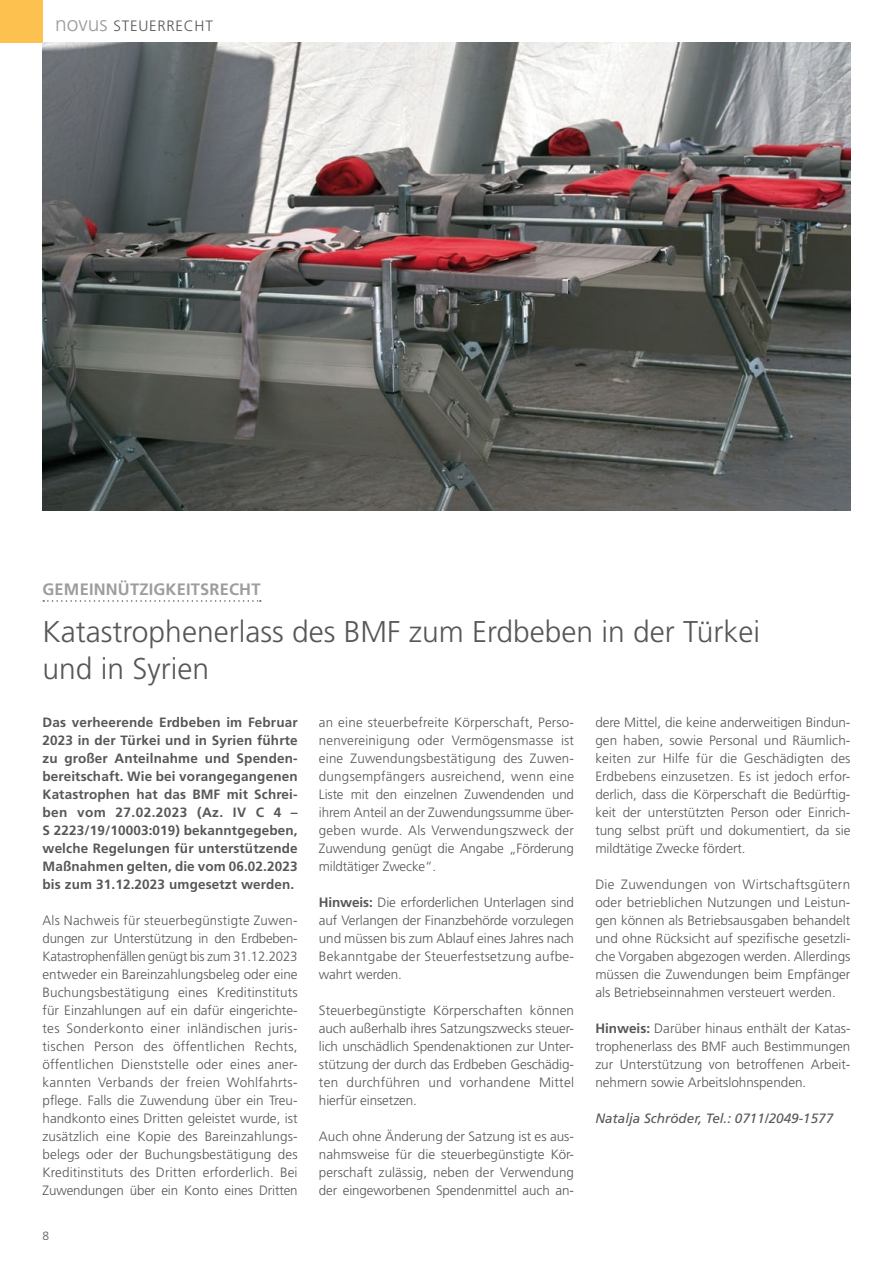
<style>
.page{position:relative;width:893px;height:1263px;background:#fff}
.page>*{position:absolute;margin:0;border:0;box-sizing:border-box;transform-origin:0 0}
.t1{font:300 30px/36.8px "Frutiger LT Std";color:#575756}
.t2{font:700 16.5px "Frutiger LT Std";letter-spacing:.01em;color:#9d9d9c}
.t3{font:300 15px "Frutiger LT Std";letter-spacing:.05em;color:#575756}
.t4{font:300 13.5px/18px "Frutiger LT Std";letter-spacing:-.005em;color:#575756;text-align:justify}
.t5{font:700 13.5px/18px "Frutiger LT Std";letter-spacing:.01em;color:#575756;text-align:justify}
.t6{font:italic 13.5px "Frutiger LT Std";color:#575756}
.t7{font:300 12px "Frutiger LT Std";color:#575756}
.s1{font-size:21px;color:#9d9d9c}
.s2{font-weight:700}
</style>
<div class="page">
<div style="left:0;top:0;width:43px;height:43px;background:#fcc14f"></div>
<img style="left:43px;top:43px;width:807px;height:468px">
<svg style="left:43px;top:600px;width:218px;height:2px"></svg>
<p class="t3" style="left:55px;top:17px;width:159px"><span class="s1">novus</span> STEUERRECHT</p>
<p class="t2" style="left:43px;top:579px;width:220px">GEMEINNÜTZIGKEITSRECHT</p>
<h1 class="t1" style="left:43px;top:614px;width:719px">Katastrophenerlass des BMF zum Erdbeben in der Türkei und in Syrien</h1>
<p class="t5" style="left:43px;top:713px;width:257px">Das verheerende Erdbeben im Februar 2023 in der Türkei und in Syrien führte zu großer Anteilnahme und Spenden&shy;bereitschaft. Wie bei vorangegangenen Katastrophen hat das BMF mit Schrei&shy;ben vom 27.02.2023 (Az. IV C 4 – S 2223/19/10003:019) bekanntgegeben, welche Regelungen für unterstützende Maßnahmen gelten, die vom 06.02.2023 bis zum 31.12.2023 umgesetzt werden.</p>
<p class="t4" style="left:43px;top:911px;width:257px">Als Nachweis für steuerbegünstigte Zuwen&shy;dungen zur Unterstützung in den Erdbeben-Katastrophenfällen genügt bis zum 31.12.2023 entweder ein Bareinzahlungsbeleg oder eine Buchungsbestätigung eines Kreditinstituts für Einzahlungen auf ein dafür eingerichte&shy;tes Sonderkonto einer inländischen juris&shy;tischen Person des öffentlichen Rechts, öffentlichen Dienststelle oder eines aner&shy;kannten Verbands der freien Wohlfahrts&shy;pflege. Falls die Zuwendung über ein Treu&shy;handkonto eines Dritten geleistet wurde, ist zusätzlich eine Kopie des Bareinzahlungs&shy;belegs oder der Buchungsbestätigung des Kreditinstituts des Dritten erforderlich. Bei Zuwendungen über ein Konto eines Dritten</p>
<p class="t7" style="left:43px;top:1229px;width:8px">8</p>
<p class="t4" style="left:319px;top:713px;width:257px">an eine steuerbefreite Körperschaft, Perso&shy;nenvereinigung oder Vermögensmasse ist eine Zuwendungsbestätigung des Zuwen&shy;dungsempfängers ausreichend, wenn eine Liste mit den einzelnen Zuwendenden und ihrem Anteil an der Zuwendungssumme über&shy;geben wurde. Als Verwendungszweck der Zuwendung genügt die Angabe „Förderung mildtätiger Zwecke“.</p>
<p class="t4" style="left:319px;top:893px;width:257px"><span class="s2">Hinweis:</span> Die erforderlichen Unterlagen sind auf Verlangen der Finanzbehörde vorzulegen und müssen bis zum Ablauf eines Jahres nach Bekanntgabe der Steuerfestsetzung aufbe&shy;wahrt werden.</p>
<p class="t4" style="left:319px;top:1001px;width:257px">Steuerbegünstigte Körperschaften können auch außerhalb ihres Satzungszwecks steuer&shy;lich unschädlich Spendenaktionen zur Unter&shy;stützung der durch das Erdbeben Geschädig&shy;ten durchführen und vorhandene Mittel hierfür einsetzen.</p>
<p class="t4" style="left:319px;top:1127px;width:257px">Auch ohne Änderung der Satzung ist es aus&shy;nahmsweise für die steuerbegünstigte Kör&shy;perschaft zulässig, neben der Verwendung der eingeworbenen Spendenmittel auch an-</p>
<p class="t4" style="left:595px;top:713px;width:257px">dere Mittel, die keine anderweitigen Bindun&shy;gen haben, sowie Personal und Räumlich&shy;keiten zur Hilfe für die Geschädigten des Erdbebens einzusetzen. Es ist jedoch erfor&shy;derlich, dass die Körperschaft die Bedürftig&shy;keit der unterstützten Person oder Einrich&shy;tung selbst prüft und dokumentiert, da sie mildtätige Zwecke fördert.</p>
<p class="t4" style="left:595px;top:875px;width:257px">Die Zuwendungen von Wirtschaftsgütern oder betrieblichen Nutzungen und Leistun&shy;gen können als Betriebsausgaben behandelt und ohne Rücksicht auf spezifische gesetzli&shy;che Vorgaben abgezogen werden. Allerdings müssen die Zuwendungen beim Empfänger als Betriebseinnahmen versteuert werden.</p>
<p class="t4" style="left:595px;top:1019px;width:257px"><span class="s2">Hinweis:</span> Darüber hinaus enthält der Katas&shy;trophenerlass des BMF auch Bestimmungen zur Unterstützung von betroffenen Arbeit&shy;nehmern sowie Arbeitslohnspenden.</p>
<p class="t6" style="left:595px;top:1110px;width:239px">Natalja Schröder, Tel.: 0711/2049-1577</p>
</div>
